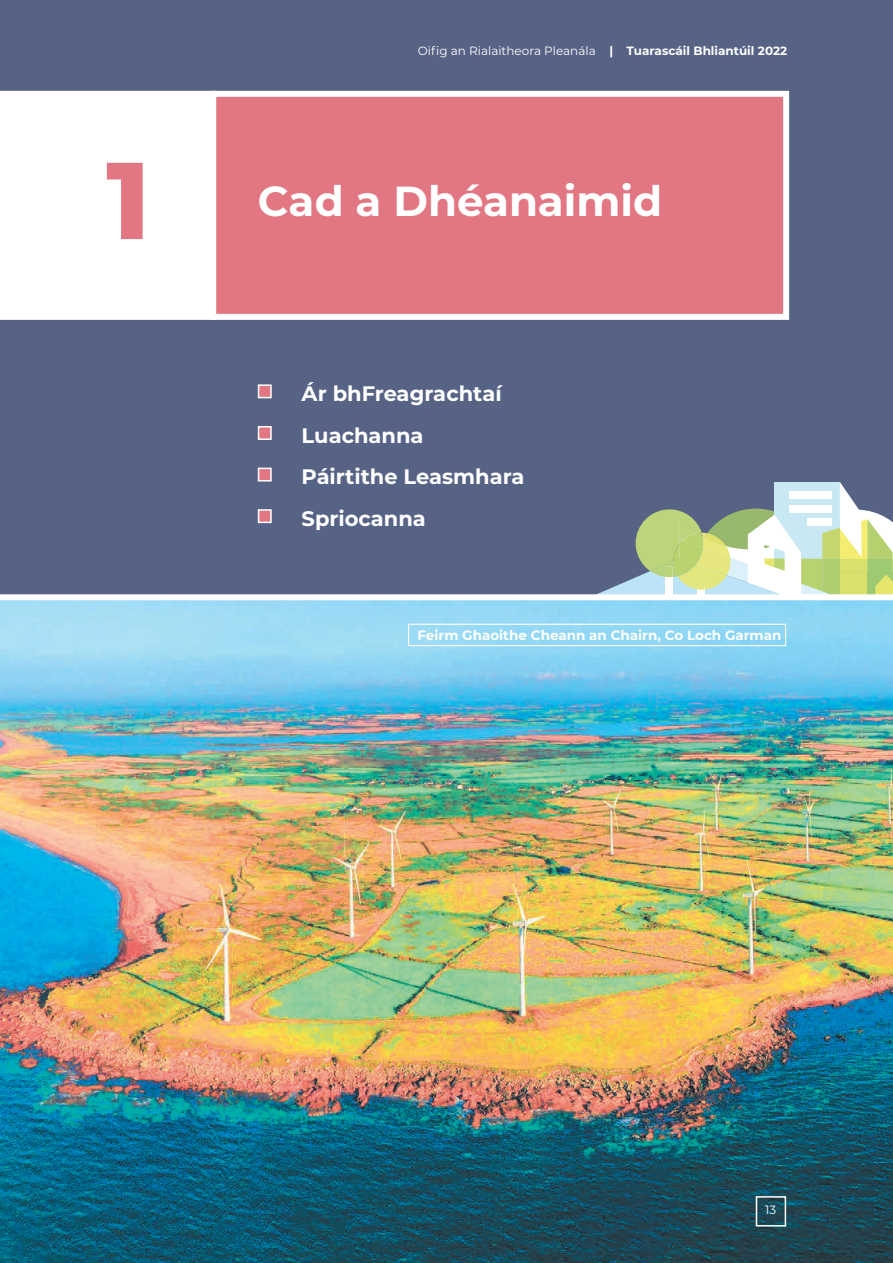
<style>
.page{position:relative;width:893px;height:1263px;background:#fff}
.page>*{position:absolute;margin:0;border:0;box-sizing:border-box;transform-origin:0 0}
.t1{font:800 109.05px "Montserrat";color:#e27783}
.t2{font:700 42px "Montserrat";color:#fff}
.t3{font:700 21px/41.5px "Montserrat";color:#fff}
.t4{font:700 13.5px "Montserrat";color:#fff}
.t5{font:12px "Montserrat";color:#fff}
.s1{font-weight:700}
</style>
<div class="page">
<div style="left:0;top:0;width:892px;height:604px;background:#566385"></div>
<svg style="left:597px;top:482px;width:295px;height:112px"></svg>
<img style="left:1px;top:600px;width:891px;height:662px">
<div style="left:756px;top:1196px;width:30px;height:31px;border:2px solid #fff"></div>
<div style="left:0;top:91px;width:210px;height:229px;background:#fff"></div>
<div style="left:213px;top:94px;width:573px;height:223px;background:#e27783"></div>
<div style="left:210px;top:91px;width:579px;height:229px;border:6px solid #fff"></div>
<div style="left:259px;top:385px;width:12px;height:13px;background:#e27783"></div>
<div style="left:258px;top:384px;width:14px;height:14px;border:2px solid #fff"></div>
<div style="left:259px;top:427px;width:12px;height:12px;background:#e27783"></div>
<div style="left:258px;top:426px;width:14px;height:14px;border:2px solid #fff"></div>
<div style="left:259px;top:468px;width:12px;height:13px;background:#e27783"></div>
<div style="left:258px;top:468px;width:14px;height:14px;border:2px solid #fff"></div>
<div style="left:259px;top:510px;width:12px;height:12px;background:#e27783"></div>
<div style="left:258px;top:509px;width:14px;height:14px;border:2px solid #fff"></div>
<div style="left:0;top:594px;width:892px;height:6px;background:#fff"></div>
<div style="left:408px;top:624px;width:378px;height:22px;border:1px solid #fff"></div>
<h1 class="t1" style="left:106px;top:154px;width:46px">1</h1>
<p class="t5" style="left:418px;top:46px;width:371px">Oifig an Rialaitheora Pleanála <span class="s1">| Tuarascáil Bhliantúil 2022</span></p>
<h2 class="t2" style="left:258px;top:184px;width:406px">Cad a Dhéanaimid</h2>
<h3 class="t3" style="left:302px;top:374px;width:224px">Ár bhFreagrachtaí<br>Luachanna<br>Páirtithe Leasmhara<br>Spriocanna</h3>
<p class="t4" style="left:417px;top:629px;width:365px">Feirm Ghaoithe Cheann an Chairn, Co Loch Garman</p>
<p class="t5" style="left:765px;top:1205px;width:13px">13</p>
</div>
